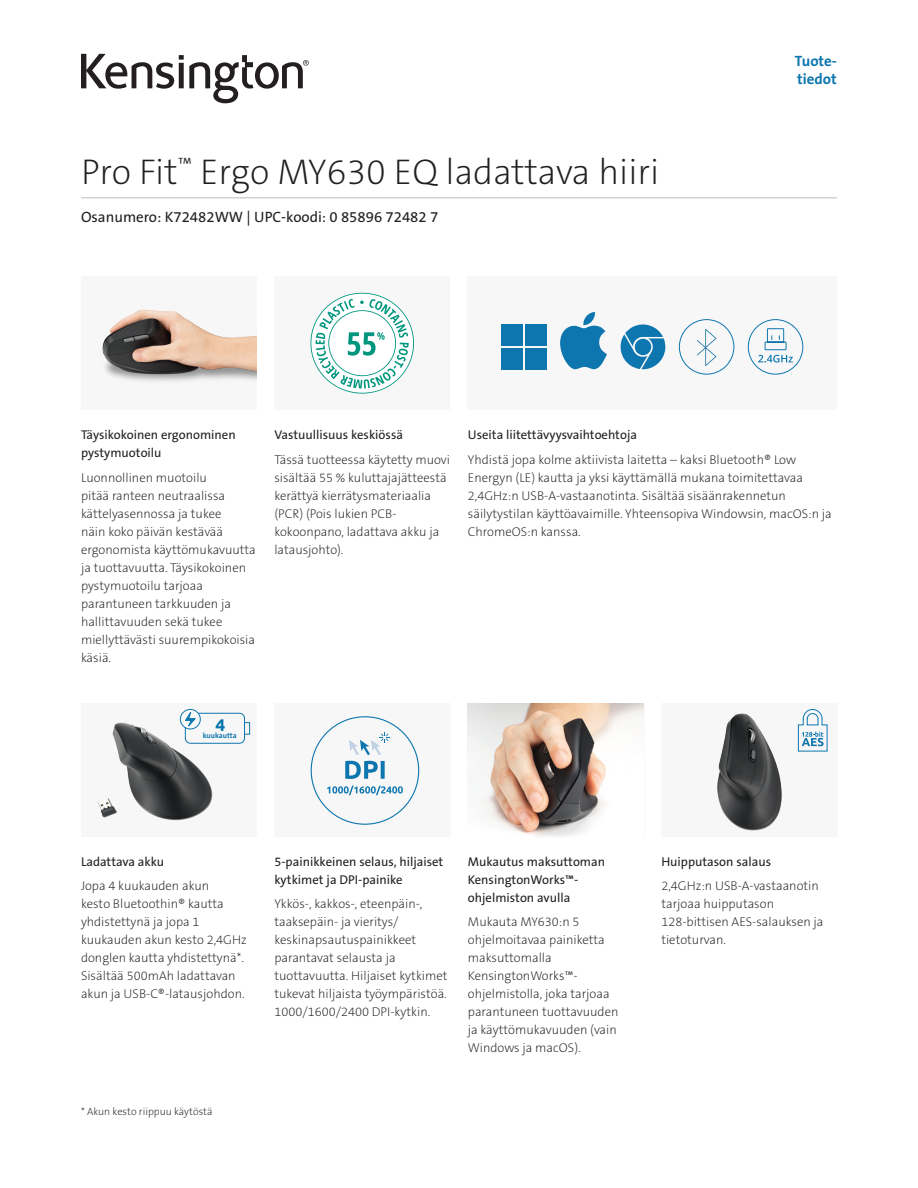
<style>
.page{position:relative;width:918px;height:1188px;background:#fff}
.page>*{position:absolute;margin:0;border:0;box-sizing:border-box;transform-origin:0 0}
.t1{font:36px "The Sans KENSINGTON2 XL";color:#231f20}
.t2{font:700 16.95px "Ubuntu";color:#0e76ae}
.t3{font:15px "The Sans KENSINGTON5 Rg";color:#231f20}
.t4{font:15px/18px "The Sans KENSINGTON7 Bd";color:#0e76ae}
.t5{font:12.75px/18px "The Sans KENSINGTON2 XL";color:#231f20}
.t6{font:12.75px/18px "The Sans KENSINGTON5 Rg";color:#231f20}
.t7{font:10.5px "The Sans KENSINGTON2 XL";color:#231f20}
.t8{font:7.5px "The Sans KENSINGTON7 Bd";color:#0e76ae}
</style>
<div class="page">
<hr style="left:81px;top:197px;width:756px;height:1px;background:#bcbdc0">
<svg style="left:81px;top:54px;width:228px;height:49px"></svg>
<div style="left:81px;top:704px;width:176px;height:133px;background:#f7f7f8"></div>
<img style="left:97px;top:709px;width:116px;height:112px">
<div style="left:274px;top:704px;width:177px;height:133px;background:#f7f7f8"></div>
<div style="left:661px;top:704px;width:177px;height:133px;background:#f7f7f8"></div>
<img style="left:717px;top:713px;width:65px;height:118px">
<svg style="left:180px;top:709px;width:20px;height:20px"></svg>
<div style="left:180px;top:709px;width:21px;height:20px;border:1px solid #0e76ae;border-radius:50%"></div>
<svg style="left:184px;top:712px;width:66px;height:32px"></svg>
<svg style="left:798px;top:709px;width:30px;height:43px"></svg>
<svg style="left:345px;top:761px;width:40px;height:18px"></svg>
<svg style="left:327px;top:786px;width:76px;height:9px"></svg>
<svg style="left:349px;top:732px;width:41px;height:23px"></svg>
<img style="left:468px;top:704px;width:176px;height:133px">
<div style="left:81px;top:276px;width:176px;height:134px;background:#f7f7f8"></div>
<div style="left:274px;top:276px;width:176px;height:134px;background:#f7f7f8"></div>
<div style="left:468px;top:276px;width:369px;height:134px;background:#f7f7f8"></div>
<svg style="left:679px;top:319px;width:114px;height:56px"></svg>
<div style="left:748px;top:319px;width:55px;height:56px;border:1px solid #0e76ae;border-radius:50%"></div>
<div style="left:502px;top:324px;width:21px;height:22px;background:#0e76ae"></div>
<div style="left:525px;top:324px;width:21px;height:22px;background:#0e76ae"></div>
<div style="left:502px;top:348px;width:21px;height:21px;background:#0e76ae"></div>
<div style="left:525px;top:348px;width:21px;height:21px;background:#0e76ae"></div>
<svg style="left:560px;top:312px;width:47px;height:57px"></svg>
<svg style="left:620px;top:324px;width:46px;height:46px"></svg>
<img style="left:102px;top:310px;width:155px;height:71px">
<svg style="left:310px;top:293px;width:104px;height:101px"></svg>
<h1 class="t1" style="left:81px;top:152px;width:580px">Pro Fit<sup>™</sup> Ergo MY630 EQ ladattava hiiri</h1>
<p class="t3" style="left:81px;top:209px;width:359px">Osanumero: K72482WW | UPC-koodi: 0 85896 72482 7</p>
<p class="t4" style="left:795px;top:52px;width:44px">Tuote&shy;tiedot</p>
<p class="t6" style="left:81px;top:426px;width:156px">Täysikokoinen ergonominen pystymuotoilu</p>
<p class="t5" style="left:81px;top:469px;width:176px">Luonnollinen muotoilu<br>pitää ranteen neutraalissa kättelyasennossa ja tukee<br>näin koko päivän kestävää ergonomista käyttömukavuutta ja tuottavuutta. Täysikokoinen pystymuotoilu tarjoaa parantuneen tarkkuuden ja hallittavuuden sekä tukee miellyttävästi suurempikokoisia käsiä.</p>
<p class="t6" style="left:274px;top:426px;width:130px">Vastuullisuus keskiössä</p>
<p class="t5" style="left:274px;top:451px;width:177px">Tässä tuotteessa käytetty muovi sisältää 55 % kuluttajajätteestä kerättyä kierrätysmateriaalia (PCR) (Pois lukien PCB&shy;kokoonpano, ladattava akku ja latausjohto).</p>
<p class="t6" style="left:468px;top:426px;width:171px">Useita liitettävyysvaihtoehtoja</p>
<p class="t5" style="left:468px;top:451px;width:365px">Yhdistä jopa kolme aktiivista laitetta – kaksi Bluetooth® Low Energyn (LE) kautta ja yksi käyttämällä mukana toimitettavaa 2,4GHz:n USB-A-vastaanotinta. Sisältää sisäänrakennetun säilytystilan käyttöavaimille. Yhteensopiva Windowsin, macOS:n ja ChromeOS:n kanssa.</p>
<h2 class="t2" style="left:216px;top:714px;width:11px">4</h2>
<p class="t8" style="left:203px;top:732px;width:35px">kuukautta</p>
<p class="t6" style="left:81px;top:853px;width:85px">Ladattava akku</p>
<p class="t5" style="left:81px;top:878px;width:167px">Jopa 4 kuukauden akun<br>kesto Bluetoothin® kautta yhdistettynä ja jopa 1 kuukauden akun kesto 2,4GHz donglen kautta yhdistettynä*.<br>Sisältää 500mAh ladattavan akun ja USB-C®-latausjohdon.</p>
<p class="t7" style="left:81px;top:1106px;width:133px">* Akun kesto riippuu käytöstä</p>
<p class="t6" style="left:274px;top:853px;width:170px">5-painikkeinen selaus, hiljaiset kytkimet ja DPI-painike</p>
<p class="t5" style="left:274px;top:896px;width:175px">Ykkös-, kakkos-, eteenpäin-, taaksepäin- ja vieritys/ keskinapsautuspainikkeet parantavat selausta ja tuottavuutta. Hiljaiset kytkimet tukevat hiljaista työympäristöä.<br>1000/1600/2400 DPI-kytkin.</p>
<p class="t6" style="left:468px;top:853px;width:139px">Mukautus maksuttoman<br>KensingtonWorks™- ohjelmiston avulla</p>
<p class="t5" style="left:468px;top:914px;width:152px">Mukauta MY630:n 5 ohjelmoitavaa painiketta maksuttomalla<br>KensingtonWorks™- ohjelmistolla, joka tarjoaa parantuneen tuottavuuden ja käyttömukavuuden (vain<br>Windows ja macOS).</p>
<p class="t6" style="left:661px;top:853px;width:111px">Huipputason salaus</p>
<p class="t5" style="left:661px;top:878px;width:164px">2,4GHz:n USB-A-vastaanotin tarjoaa huipputason<br>128-bittisen AES-salauksen ja tietoturvan.</p>
</div>
